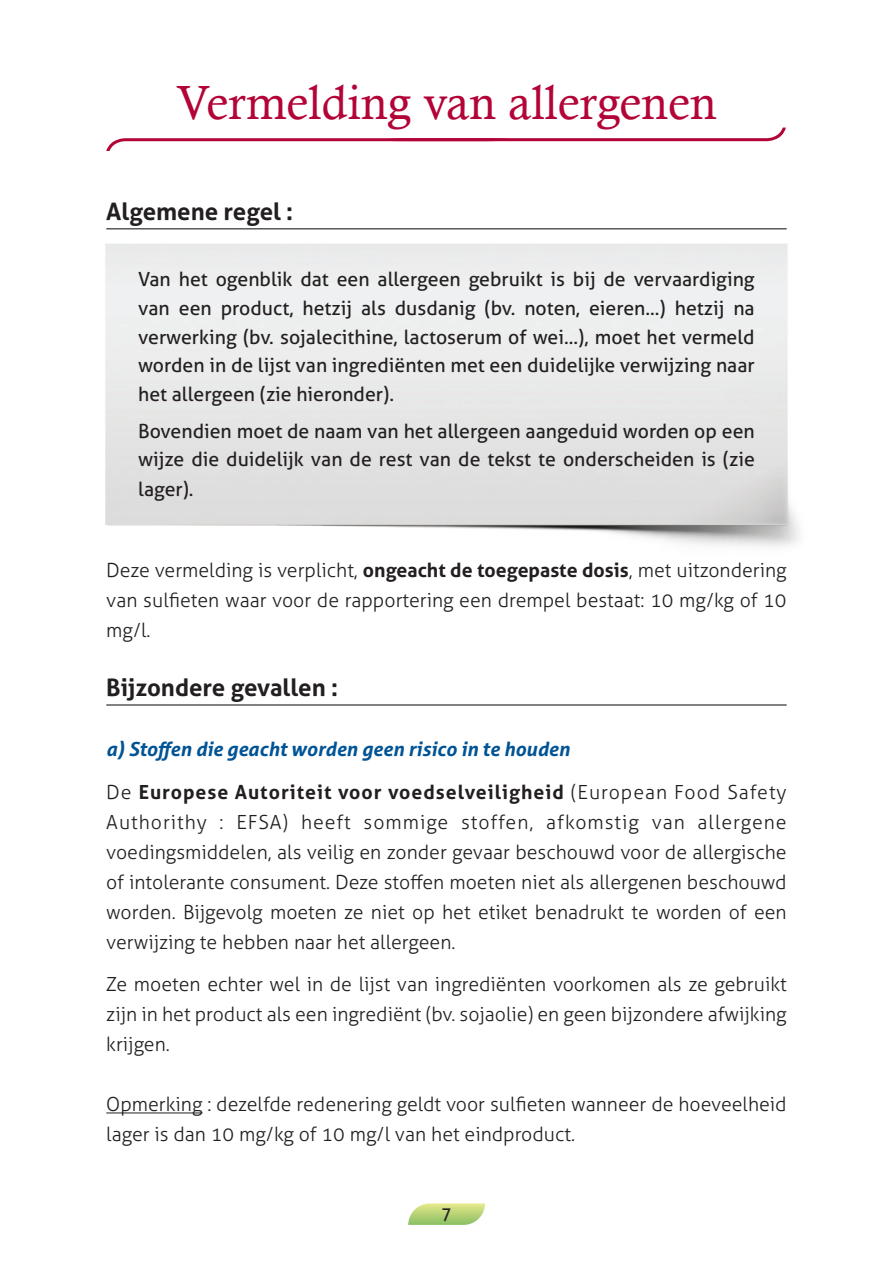
<style>
.page{position:relative;width:893px;height:1263px;background:#fff}
.page>*{position:absolute;margin:0;border:0;box-sizing:border-box;transform-origin:0 0}
.t1{font:48px "Calisto";color:#b30437}
.t2{font:700 24px "Aller";color:#231f20}
.t3{font:300 19.5px/30px "Aller";color:#231f20;text-align:justify}
.t4{font:19.5px/28.5px "Aller";color:#231f20;text-align:justify}
.t5{font:italic 700 19.5px/42.8px "Aller";color:#005495}
.t6{font:18px "Aller";color:#231f20;scale:.93 1}
.s1{font-weight:700}
.s2{font-weight:300;font-style:normal;color:#231f20}
.s3{font-style:normal;color:#231f20}
</style>
<div class="page">
<img style="left:105px;top:229px;width:694px;height:318px">
<hr style="left:106px;top:704px;width:681px;height:1px;background:#231f20">
<hr style="left:106px;top:1112px;width:96px;height:1px;background:#231f20">
<hr style="left:106px;top:228px;width:681px;height:1px;background:#231f20">
<svg style="left:106px;top:128px;width:680px;height:23px"></svg>
<svg style="left:408px;top:1203px;width:77px;height:22px;background:#c1da8a"></svg>
<h1 class="t1" style="left:176px;top:75px;width:542px">Vermelding van allergenen</h1>
<p class="t2" style="left:106px;top:196px;width:188px">Algemene regel :</p>
<p class="t4" style="left:138px;top:265px;width:618px">Van het ogenblik dat een allergeen gebruikt is bij de vervaardiging van een product, hetzij als dusdanig (bv. noten, eieren...) hetzij na verwerking (bv. sojalecithine, lactoserum of wei...), moet het vermeld worden in de lijst van ingrediënten met een duidelijke verwijzing naar het allergeen (zie hieronder).</p>
<p class="t4" style="left:138px;top:416px;width:618px;line-height:29.2px">Bovendien moet de naam van het allergeen aangeduid worden op een wijze die duidelijk van de rest van de tekst te onderscheiden is (zie lager).</p>
<p class="t3" style="left:106px;top:555px;width:682px">Deze vermelding is verplicht, <span class="s1">ongeacht de toegepaste dosis</span>, met uitzondering van sulfieten waar voor de rapportering een drempel bestaat: 10 mg/kg of 10 mg/l.</p>
<p class="t2" style="left:106px;top:673px;width:233px">Bijzondere gevallen :</p>
<p class="t5" style="left:106px;top:727px;width:682px">a) Stoffen die geacht worden geen risico in te houden<br><span class="s2">De</span> <span class="s3">Europese Autoriteit voor voedselveiligheid</span> <span class="s2">(European Food Safety</span></p>
<p class="t3" style="left:106px;top:807px;width:682px">Authorithy : EFSA) heeft sommige stoffen, afkomstig van allergene voedingsmiddelen, als veilig en zonder gevaar beschouwd voor de allergische of intolerante consument. Deze stoffen moeten niet als allergenen beschouwd worden. Bijgevolg moeten ze niet op het etiket benadrukt te worden of een verwijzing te hebben naar het allergeen.</p>
<p class="t3" style="left:106px;top:969px;width:682px">Ze moeten echter wel in de lijst van ingrediënten voorkomen als ze gebruikt zijn in het product als een ingrediënt (bv. sojaolie) en geen bijzondere afwijking krijgen.</p>
<p class="t3" style="left:106px;top:1089px;width:682px">Opmerking : dezelfde redenering geldt voor sulfieten wanneer de hoeveelheid lager is dan 10 mg/kg of 10 mg/l van het eindproduct.</p>
<p class="t6" style="left:441px;top:1203px;width:12px">7</p>
</div>
